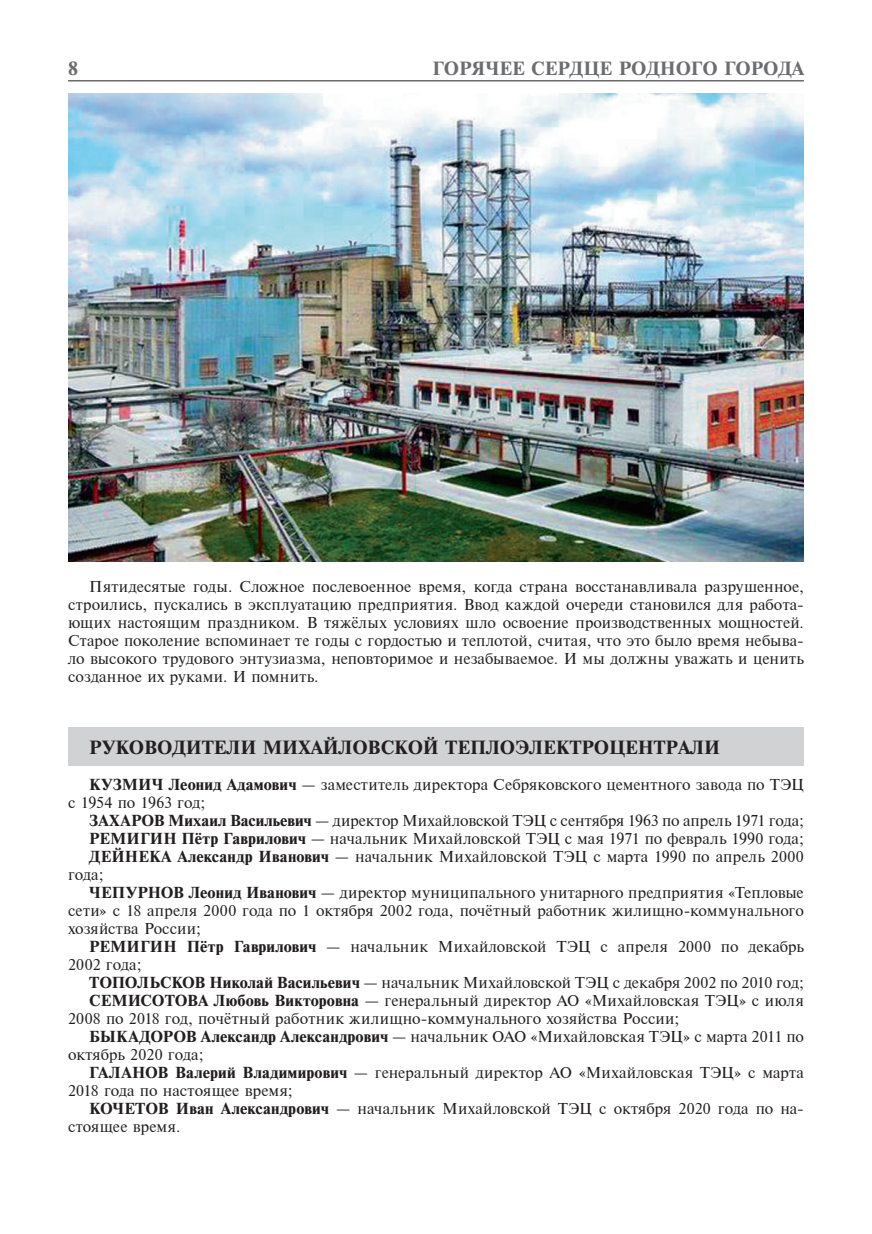
<style>
.page{position:relative;width:872px;height:1234px;background:#fff}
.page>*{position:absolute;margin:0;border:0;box-sizing:border-box;transform-origin:0 0}
.t1{font:700 18px "Times ET";color:#231f20}
.t2{font:700 18px "Times ET";color:#6c6d70}
.t3{font:15px/18px "Times ET";letter-spacing:.01em;color:#231f20;text-align:justify}
.s1{font-weight:700}
</style>
<div class="page">
<hr style="left:68px;top:80px;width:736px;height:1px;background:#231f20">
<div style="left:68px;top:727px;width:736px;height:38px;background:#d1d2d4"></div>
<img style="left:68px;top:94px;width:736px;height:467px">
<p class="t2" style="left:68px;top:57px;width:12px">8</p>
<p class="t2" style="left:432px;top:57px;width:373px">ГОРЯЧЕЕ СЕРДЦЕ РОДНОГО ГОРОДА</p>
<p class="t3" style="left:68px;top:577px;width:737px;text-indent:21px">Пятидесятые годы…. Сложное послевоенное время, когда страна восстанавливала разрушенное, строились, пускались в эксплуатацию предприятия. Ввод каждой очереди становился для работа&shy;ющих настоящим праздником. В тяжёлых условиях шло освоение производственных мощностей.<br>Старое поколение вспоминает те годы с гордостью и теплотой, считая, что это было время небыва&shy;ло высокого трудового энтузиазма, неповторимое и незабываемое. И мы должны уважать и ценить созданное их руками. И помнить….</p>
<p class="t1" style="left:89px;top:736px;width:632px">РУКОВОДИТЕЛИ МИХАЙЛОВСКОЙ ТЕПЛОЭЛЕКТРОЦЕНТРАЛИ</p>
<p class="t3" style="left:68px;top:775px;width:737px;text-indent:21px"><span class="s1">КУЗМИЧ Леонид Адамович</span> — заместитель директора Себряковского цементного завода по ТЭЦ с 1954 по 1963 год;</p>
<p class="t3" style="left:89px;top:811px;width:716px"><span class="s1">ЗАХАРОВ Михаил Васильевич</span> — директор Михайловской ТЭЦ с сентября 1963 по апрель 1971 года;</p>
<p class="t3" style="left:89px;top:829px;width:716px"><span class="s1">РЕМИГИН Пётр Гаврилович</span> — начальник Михайловской ТЭЦ с мая 1971 по февраль 1990 года;</p>
<p class="t3" style="left:89px;top:847px;width:716px"><span class="s1">ДЕЙНЕКА Александр Иванович</span> — начальник Михайловской ТЭЦ с марта 1990 по апрель 2000</p>
<p class="t3" style="left:68px;top:865px;width:37px">года;</p>
<p class="t3" style="left:89px;top:883px;width:716px"><span class="s1">ЧЕПУРНОВ Леонид Иванович</span> — директор муниципального унитарного предприятия «Тепловые</p>
<p class="t3" style="left:68px;top:901px;width:737px">сети» с 18 апреля 2000 года по 1 октября 2002 года, почётный работник жилищно-коммунального</p>
<p class="t3" style="left:68px;top:919px;width:134px">хозяйства России;</p>
<p class="t3" style="left:89px;top:937px;width:716px"><span class="s1">РЕМИГИН Пётр Гаврилович</span> — начальник Михайловской ТЭЦ с апреля 2000 по декабрь</p>
<p class="t3" style="left:68px;top:955px;width:75px">2002 года;</p>
<p class="t3" style="left:89px;top:973px;width:716px"><span class="s1">ТОПОЛЬСКОВ Николай Васильевич</span> — начальник Михайловской ТЭЦ с декабря 2002 по 2010 год;</p>
<p class="t3" style="left:89px;top:991px;width:716px"><span class="s1">СЕМИСОТОВА Любовь Викторовна</span> — генеральный директор АО «Михайловская ТЭЦ» с июля</p>
<p class="t3" style="left:68px;top:1009px;width:613px">2008 по 2018 год, почётный работник жилищно-коммунального хозяйства России;</p>
<p class="t3" style="left:89px;top:1027px;width:716px"><span class="s1">БЫКАДОРОВ Александр Александрович</span> — начальник ОАО «Михайловская ТЭЦ» с марта 2011 по</p>
<p class="t3" style="left:68px;top:1045px;width:137px">октябрь 2020 года;</p>
<p class="t3" style="left:89px;top:1063px;width:716px"><span class="s1">ГАЛАНОВ Валерий Владимирович</span> — генеральный директор АО «Михайловская ТЭЦ» с марта</p>
<p class="t3" style="left:68px;top:1081px;width:226px">2018 года по настоящее время;</p>
<p class="t3" style="left:89px;top:1099px;width:716px"><span class="s1">КОЧЕТОВ Иван Александрович</span> — начальник Михайловской ТЭЦ с октября 2020 года по на-</p>
<p class="t3" style="left:68px;top:1117px;width:114px">стоящее время.</p>
</div>
